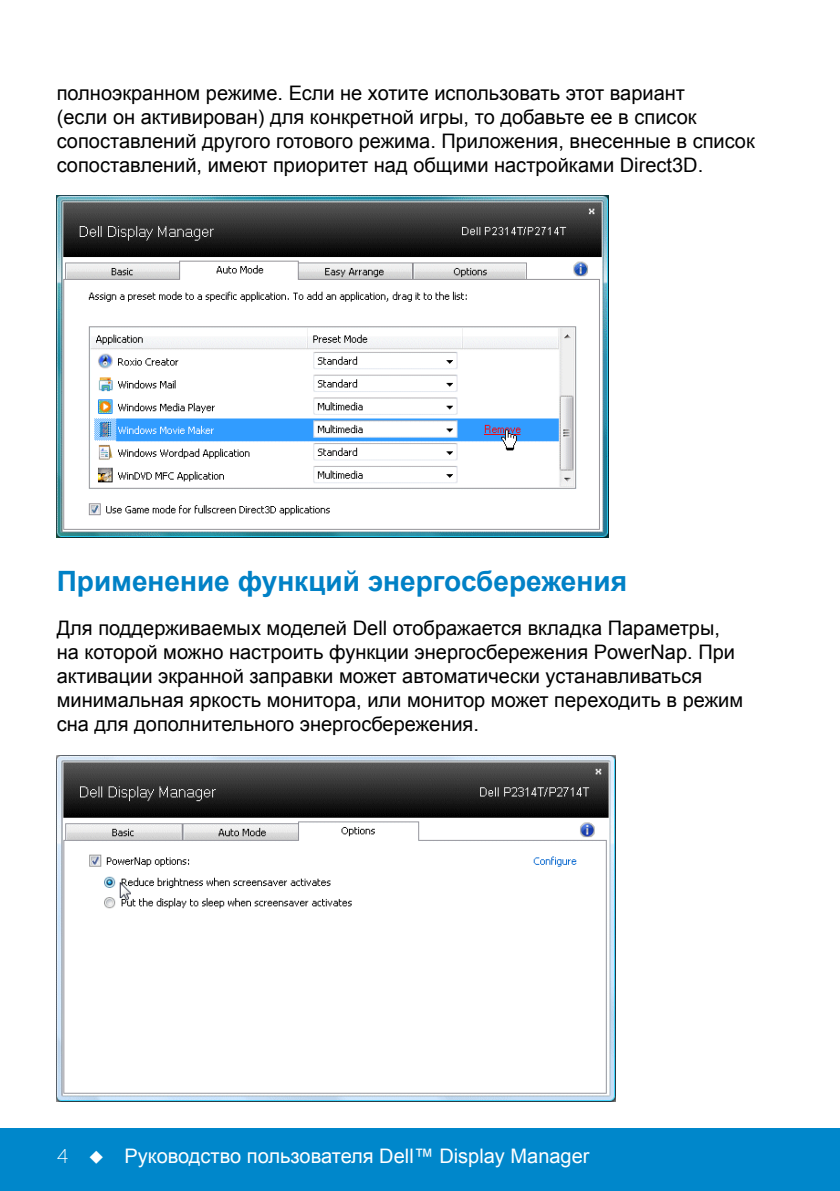
<style>
.page{position:relative;width:840px;height:1191px;background:#fff}
.page>*{position:absolute;margin:0;border:0;box-sizing:border-box;transform-origin:0 0}
.t1{font:700 28px "Arial";color:#0081c6}
.t2{font:20px/24px "Arial";color:#000}
.t3{font:20px "Arial";color:#fff}
.s1{font-family:"Museo Sans For Dell 100"}
</style>
<div class="page">
<div style="left:0;top:1128px;width:839px;height:63px;background:#0087cb"></div>
<img style="left:57px;top:196px;width:551px;height:342px">
<img style="left:57px;top:755px;width:558px;height:346px">
<p class="t2" style="left:57px;top:81px;width:699px">полноэкранном режиме. Если не хотите использовать этот вариант<br>(если он активирован) для конкретной игры, то добавьте ее в список сопоставлений другого готового режима. Приложения, внесенные в список сопоставлений, имеют приоритет над общими настройками Direct3D.</p>
<h1 class="t1" style="left:57px;top:563px;width:571px">Применение функций энергосбережения</h1>
<p class="t2" style="left:57px;top:616px;width:687px">Для поддерживаемых моделей Dell отображается вкладка Параметры, на которой можно настроить функции энергосбережения PowerNap. При активации экранной заправки может автоматически устанавливаться минимальная яркость монитора, или монитор может переходить в режим сна для дополнительного энергосбережения.</p>
<p class="t3" style="left:57px;top:1142px;width:534px"><span class="s1">4</span> ◆ Руководство пользователя Dell™ Display Manager</p>
</div>
